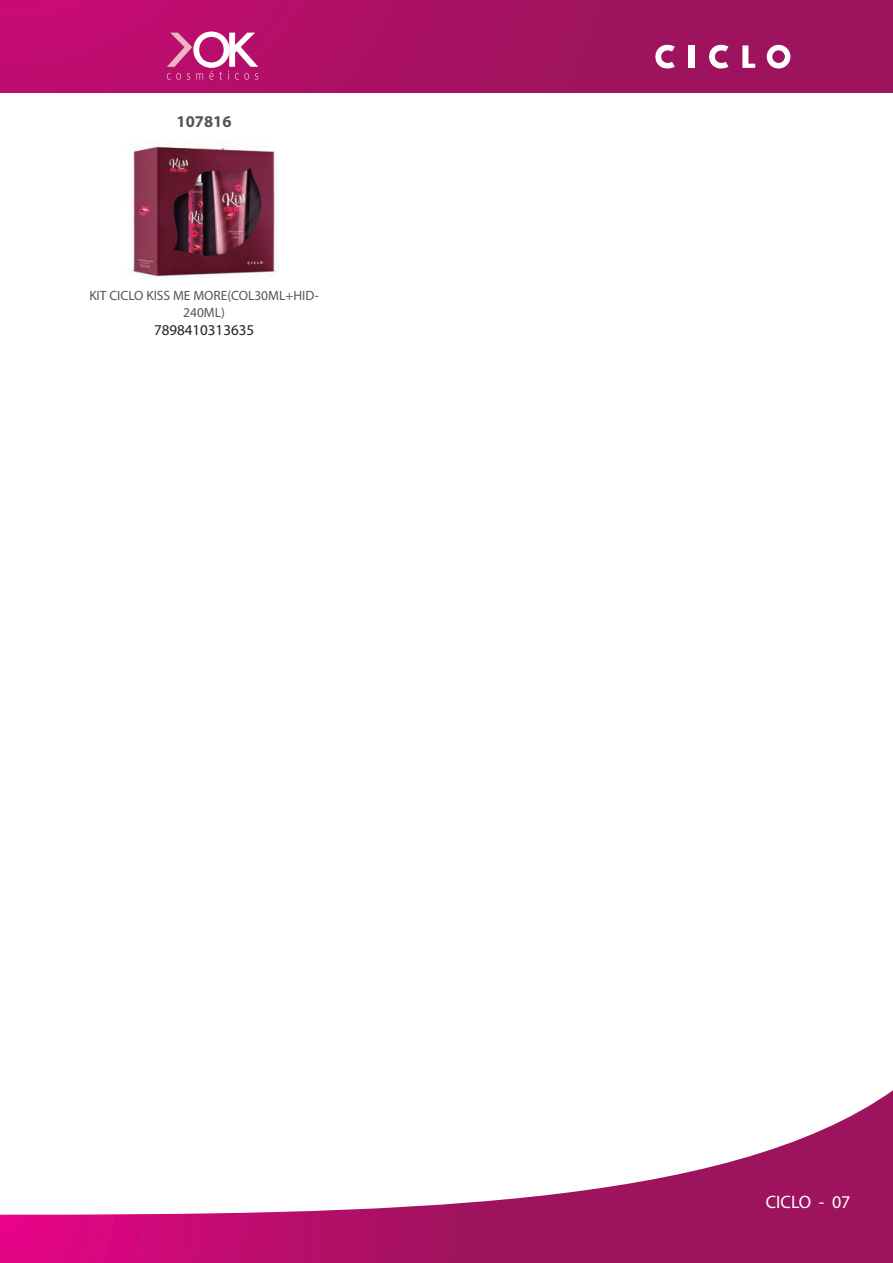
<style>
.page{position:relative;width:893px;height:1263px;background:#fff}
.page>*{position:absolute;margin:0;border:0;box-sizing:border-box;transform-origin:0 0}
.t1{font:18px "Myriad Pro";color:#fff}
.t2{font:700 16.5px "Myriad Pro";color:#545557}
.t3{font:15px "Myriad Pro";color:#231f20}
.t4{font:13.5px/16.2px "Myriad Pro";color:#545557;text-align:center}
</style>
<div class="page">
<div style="left:0;top:0;width:893px;height:92px;background:linear-gradient(to right,#c20c71,#951558)"></div>
<svg style="left:0;top:1090px;width:893px;height:173px"></svg>
<svg style="left:167px;top:32px;width:91px;height:48px"></svg>
<svg style="left:767px;top:45px;width:23px;height:24px"></svg>
<svg style="left:709px;top:44px;width:19px;height:25px"></svg>
<svg style="left:655px;top:44px;width:20px;height:25px"></svg>
<svg style="left:742px;top:45px;width:13px;height:23px"></svg>
<div style="left:689px;top:45px;width:6px;height:23px;background:#fff"></div>
<img style="left:132px;top:146px;width:145px;height:131px">
<p class="t2" style="left:177px;top:111px;width:56px">107816</p>
<p class="t4" style="left:89px;top:287px;width:231px">KIT CICLO KISS ME MORE(COL30ML+HID-<br>240ML)</p>
<p class="t3" style="left:154px;top:320px;width:102px">7898410313635</p>
<h1 class="t1" style="left:766px;top:1191px;width:86px">CICLO - 07</h1>
</div>
